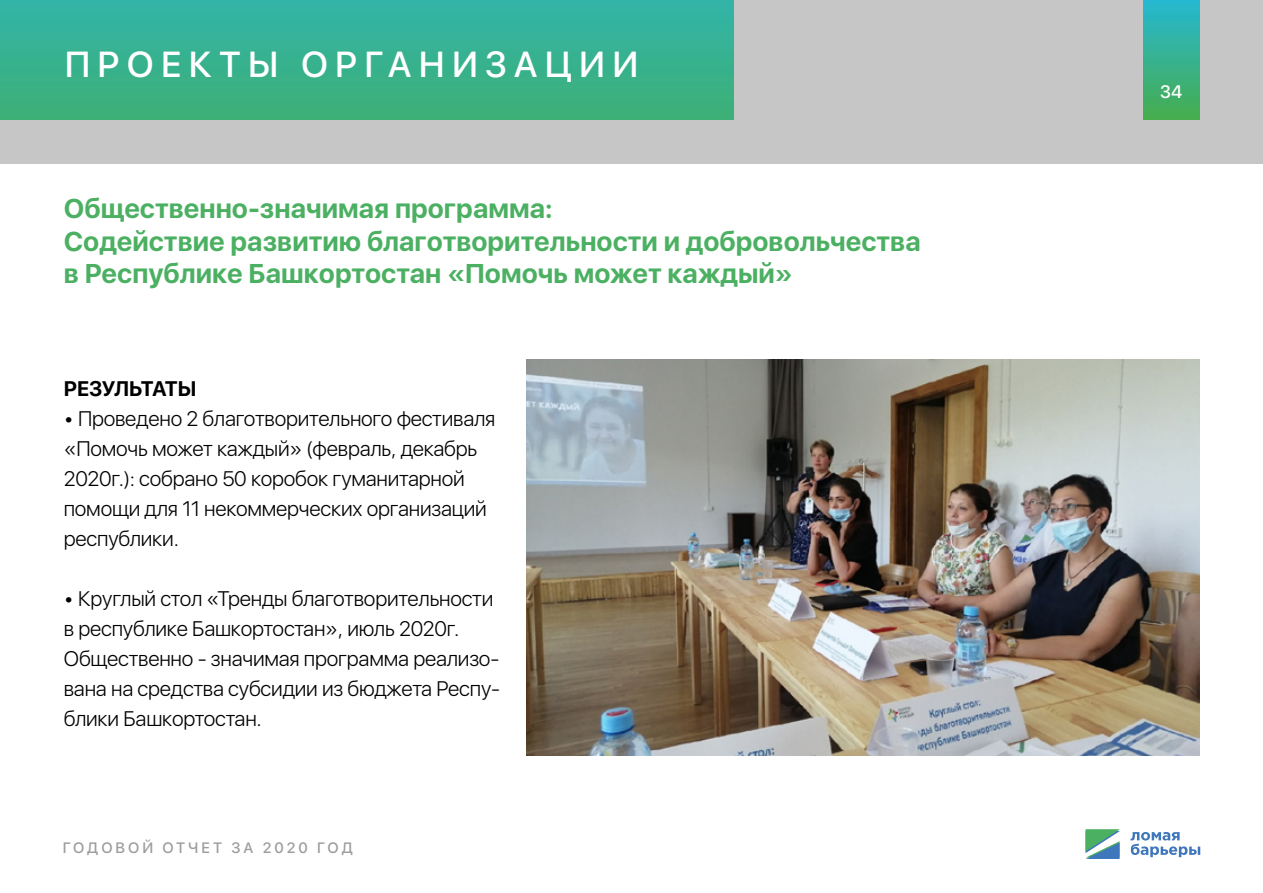
<style>
.page{position:relative;width:1263px;height:893px;background:#fff}
.page>*{position:absolute;margin:0;border:0;box-sizing:border-box;transform-origin:0 0}
.t1{font:500 36px "SFUI Display";letter-spacing:.2em;color:#fff}
.t2{font:700 27px/32.4px "SFUI Display";color:#4bb062}
.t3{font:300 21px/30px "SFUI Display";letter-spacing:-.01em;color:#000}
.t4{font:700 21px "SFUI Display";letter-spacing:-.02em;color:#000}
.t5{font:500 18px "SFUI Display";color:#fff}
.t6{font:500 15px "SFUI Display";letter-spacing:.2em;color:#9d9d9c}
</style>
<div class="page">
<div style="left:0;top:0;width:1263px;height:164px;background:#c6c6c6"></div>
<div style="left:0;top:0;width:733px;height:119px;background:linear-gradient(to bottom,#32b4a8,#3db076)"></div>
<div style="left:1143px;top:0;width:56px;height:119px;background:linear-gradient(to bottom,#26b8d1,#47ad4e)"></div>
<svg style="left:1130px;top:832px;width:70px;height:25px"></svg>
<svg style="left:1085px;top:829px;width:34px;height:30px"></svg>
<img style="left:526px;top:359px;width:673px;height:396px">
<h1 class="t1" style="left:65px;top:39px;width:575px">ПРОЕКТЫ ОРГАНИЗАЦИИ</h1>
<p class="t2" style="left:64px;top:193px;width:858px">Общественно-значимая программа:<br>Содействие развитию благотворительности и добровольчества в Республике Башкортостан «Помочь может каждый»</p>
<p class="t4" style="left:64px;top:377px;width:134px">РЕЗУЛЬТАТЫ</p>
<p class="t3" style="left:64px;top:405px;width:433px">• Проведено 2 благотворительного фестиваля «Помочь может каждый» (февраль, декабрь 2020г.): собрано 50 коробок гуманитарной помощи для 11 некоммерческих организаций республики.</p>
<p class="t3" style="left:64px;top:585px;width:438px">• Круглый стол «Тренды благотворительности в республике Башкортостан», июль 2020г.<br>Общественно - значимая программа реализо&shy;вана на средства субсидии из бюджета Респу&shy;блики Башкортостан.</p>
<p class="t6" style="left:63px;top:837px;width:292px">ГОДОВОЙ ОТЧЕТ ЗА 2020 ГОД</p>
<p class="t5" style="left:1160px;top:79px;width:24px">34</p>
</div>
